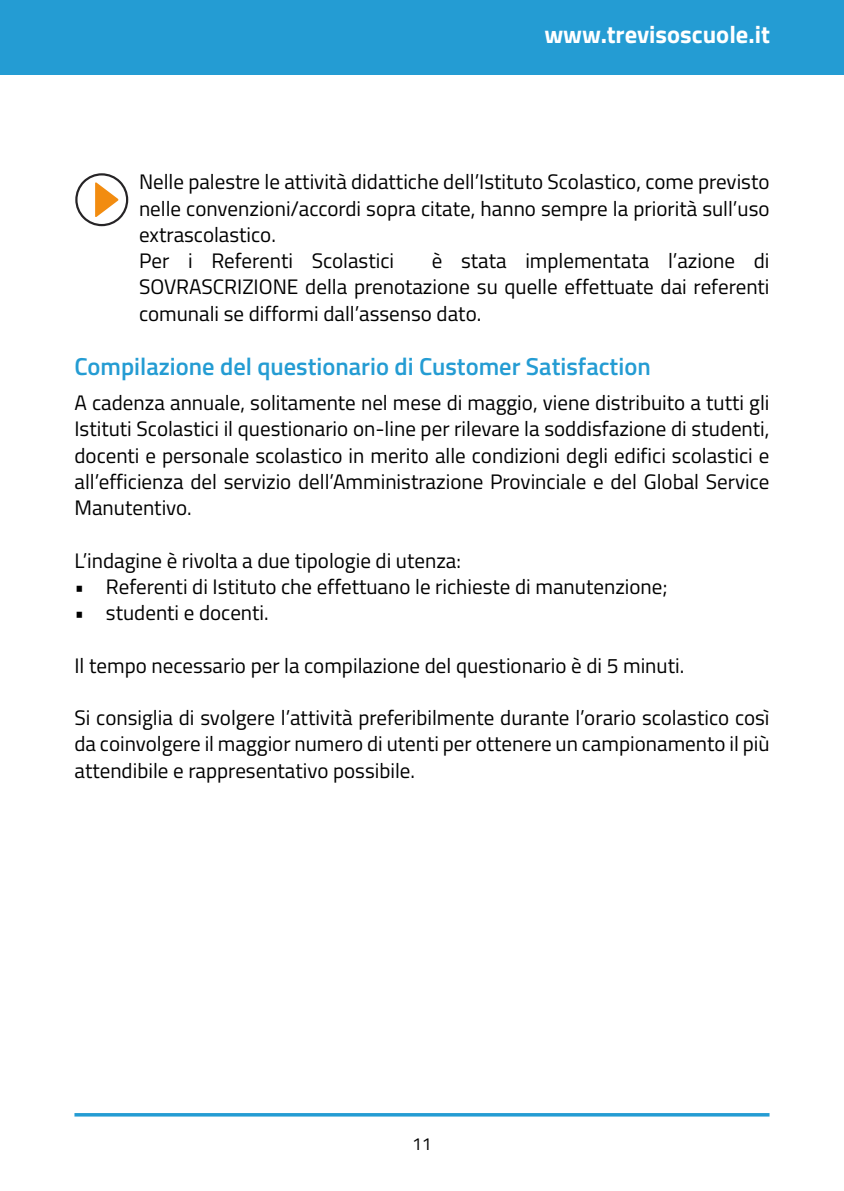
<style>
.page{position:relative;width:844px;height:1191px;background:#fff}
.page>*{position:absolute;margin:0;border:0;box-sizing:border-box;transform-origin:0 0}
.t1{font:600 24.5px "Titillium";color:#249cd3}
.t2{font:700 24.5px "Titillium";color:#fff}
.t3{font:21px/26.2px "Titillium";color:#000;text-align:justify}
.t4{font:17.5px "Titillium";color:#000}
</style>
<div class="page">
<div style="left:0;top:0;width:843px;height:75px;background:#249cd3"></div>
<hr style="left:74px;top:1113px;width:695px;height:3px;background:#249cd3">
<svg style="left:75px;top:173px;width:53px;height:53px"></svg>
<p class="t2" style="left:544px;top:16px;width:227px">www.trevisoscuole.it</p>
<p class="t3" style="left:139px;top:168px;width:632px;text-align:left">Nelle palestre le attività didattiche dell’Istituto Scolastico, come previsto nelle convenzioni/accordi sopra citate, hanno sempre la priorità sull’uso extrascolastico.<br>Per i Referenti Scolastici</p>
<p class="t3" style="left:139px;top:247px;width:632px;text-indent:292px">è stata implementata l’azione di SOVRASCRIZIONE della prenotazione su quelle effettuate dai referenti comunali se difformi dall’assenso dato.</p>
<p class="t1" style="left:74px;top:348px;width:577px">Compilazione del questionario di Customer Satisfaction</p>
<p class="t3" style="left:74px;top:388px;width:696px">A cadenza annuale, solitamente nel mese di maggio, viene distribuito a tutti gli Istituti Scolastici il questionario on-line per rilevare la soddisfazione di studenti, docenti e personale scolastico in merito alle condizioni degli edifici scolastici e all’efficienza del servizio dell’Amministrazione Provinciale e del Global Service Manutentivo.</p>
<p class="t3" style="left:74px;top:546px;width:388px">L’indagine è rivolta a due tipologie di utenza:</p>
<p class="t3" style="left:74px;top:572px;width:594px">• Referenti di Istituto che effettuano le richieste di manutenzione;</p>
<p class="t3" style="left:74px;top:598px;width:196px">• studenti e docenti.</p>
<p class="t3" style="left:74px;top:651px;width:611px">Il tempo necessario per la compilazione del questionario è di 5 minuti.</p>
<p class="t3" style="left:74px;top:703px;width:696px">Si consiglia di svolgere l’attività preferibilmente durante l’orario scolastico così da coinvolgere il maggior numero di utenti per ottenere un campionamento il più attendibile e rappresentativo possibile.</p>
<p class="t4" style="left:412px;top:1130px;width:21px">11</p>
</div>
